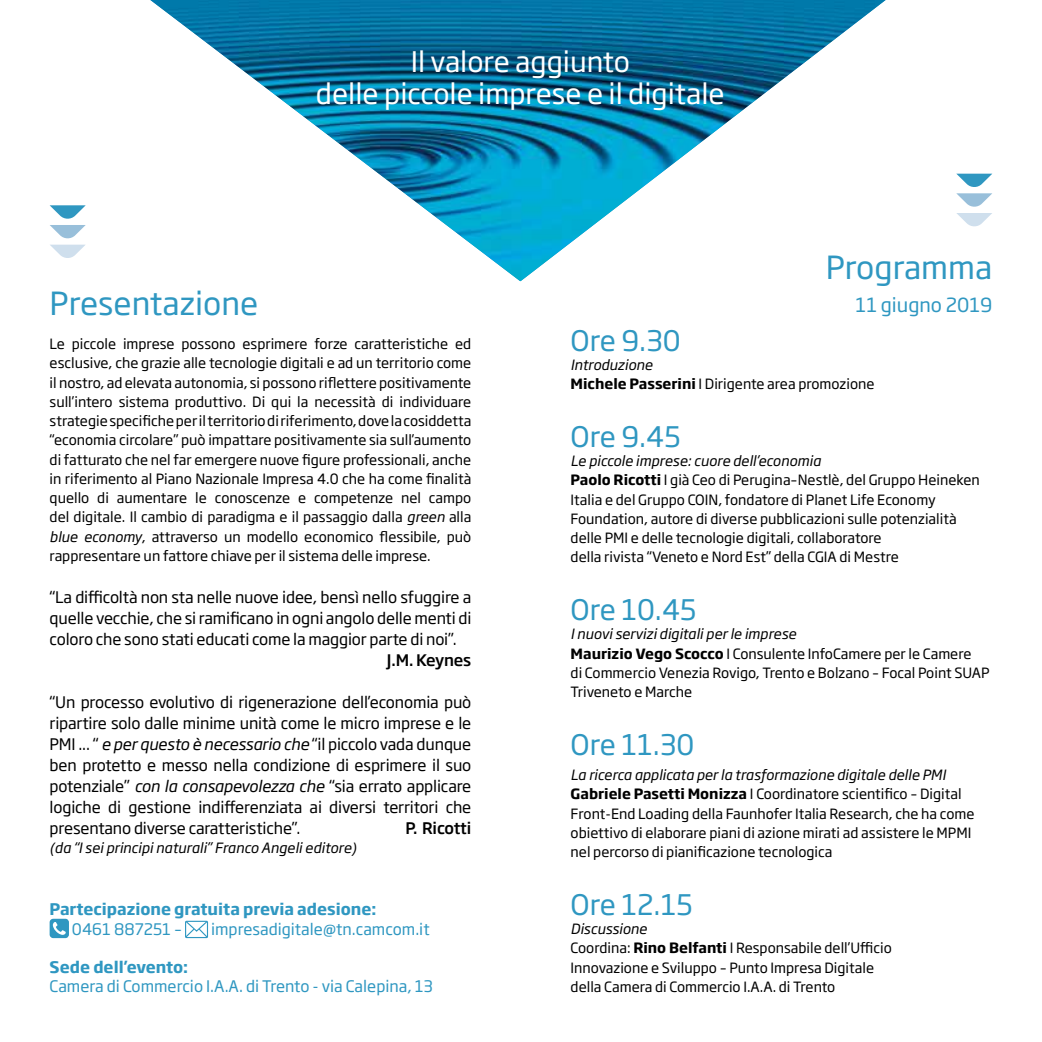
<style>
.page{position:relative;width:1042px;height:1042px;background:#fff}
.page>*{position:absolute;margin:0;border:0;box-sizing:border-box;transform-origin:0 0}
.t1{font:31.5px "Soho Gothic Pro";color:#2f97c1}
.t2{font:28px/32.9px "Soho Gothic Pro";color:#fff;text-align:center}
.t3{font:28px "Soho Gothic Pro";color:#2f97c1}
.t4{font:19.25px "Soho Gothic Pro";color:#2f97c1}
.t5{font:15.75px/21px "Soho Gothic Pro";letter-spacing:-.01em;color:#000;text-align:justify}
.t6{font:15.75px "Soho Gothic Pro";color:#2f97c1}
.t7{font:700 15.75px "Soho Gothic Pro";color:#2f97c1}
.t8{font:500 15.75px "Soho Gothic Pro";letter-spacing:-.01em;color:#000}
.t9{font:14px/19.2px "Soho Gothic Pro";color:#000}
.t10{font:italic 14px "Soho Gothic Pro";color:#000}
.s1{font-style:italic}
.s2{font-weight:700}
</style>
<div class="page">
<img style="left:150px;top:0;width:735px;height:281px">
<svg style="left:50px;top:205px;width:36px;height:34px"></svg>
<svg style="left:50px;top:245px;width:35px;height:13px"></svg>
<svg style="left:956px;top:174px;width:36px;height:53px"></svg>
<svg style="left:50px;top:919px;width:19px;height:19px"></svg>
<svg style="left:185px;top:920px;width:24px;height:18px"></svg>
<h2 class="t2" style="left:316px;top:43px;width:410px">Il valore aggiunto<br>delle piccole imprese e il digitale</h2>
<h1 class="t1" style="left:50px;top:279px;width:210px">Presentazione</h1>
<p class="t9" style="left:50px;top:333px;width:423px;text-align:justify">Le piccole imprese possono esprimere forze caratteristiche ed esclusive, che grazie alle tecnologie digitali e ad un territorio come il nostro, ad elevata autonomia, si possono riflettere positivamente sull’intero sistema produttivo. Di qui la necessità di individuare strategie specifiche per il territorio di riferimento, dove la cosiddetta “economia circolare” può impattare positivamente sia sull’aumento di fatturato che nel far emergere nuove figure professionali, anche in riferimento al Piano Nazionale Impresa 4.0 che ha come finalità quello di aumentare le conoscenze e competenze nel campo del digitale. Il cambio di paradigma e il passaggio dalla <span class="s1">green</span> alla <span class="s1">blue economy</span>, attraverso un modello economico flessibile, può rappresentare un fattore chiave per il sistema delle imprese.</p>
<p class="t5" style="left:50px;top:586px;width:423px">“La difficoltà non sta nelle nuove idee, bensì nello sfuggire a quelle vecchie, che si ramificano in ogni angolo delle menti di coloro che sono stati educati come la maggior parte di noi”.</p>
<p class="t8" style="left:387px;top:647px;width:86px">J.M. Keynes</p>
<p class="t5" style="left:50px;top:691px;width:423px">“Un processo evolutivo di rigenerazione dell’economia può ripartire solo dalle minime unità come le micro imprese e le PMI ... “ <span class="s1">e per questo è necessario che</span> “il piccolo vada dunque ben protetto e messo nella condizione di esprimere il suo potenziale” <span class="s1">con la consapevolezza che</span> “sia errato applicare logiche di gestione indifferenziata ai diversi territori che presentano diverse caratteristiche”.</p>
<p class="t8" style="left:405px;top:815px;width:67px">P. Ricotti</p>
<p class="t10" style="left:50px;top:837px;width:308px">(da “I sei principi naturali” Franco Angeli editore)</p>
<p class="t7" style="left:50px;top:897px;width:328px">Partecipazione gratuita previa adesione:</p>
<p class="t6" style="left:72px;top:916px;width:112px">0461 887251 –</p>
<p class="t6" style="left:211px;top:916px;width:220px">impresadigitale@tn.camcom.it</p>
<p class="t7" style="left:50px;top:955px;width:140px">Sede dell’evento:</p>
<p class="t6" style="left:50px;top:974px;width:385px">Camera di Commercio I.A.A. di Trento - via Calepina, 13</p>
<h1 class="t1" style="left:826px;top:243px;width:168px">Programma</h1>
<h3 class="t4" style="left:855px;top:290px;width:138px">11 giugno 2019</h3>
<h2 class="t3" style="left:570px;top:318px;width:112px">Ore 9.30</h2>
<p class="t9" style="left:570px;top:354px;width:305px"><span class="s1">Introduzione<br></span><span class="s2">Michele Passerini</span> I Dirigente area promozione</p>
<h2 class="t3" style="left:570px;top:415px;width:112px">Ore 9.45</h2>
<p class="t9" style="left:570px;top:450px;width:411px"><span class="s1">Le piccole imprese: cuore dell’economia<br></span><span class="s2">Paolo Ricotti</span> I già Ceo di Perugina–Nestlè, del Gruppo Heineken Italia e del Gruppo COIN, fondatore di Planet Life Economy Foundation, autore di diverse pubblicazioni sulle potenzialità delle PMI e delle tecnologie digitali, collaboratore<br>della rivista “Veneto e Nord Est” della CGIA di Mestre</p>
<h2 class="t3" style="left:570px;top:588px;width:128px">Ore 10.45</h2>
<p class="t9" style="left:570px;top:624px;width:420px"><span class="s1">I nuovi servizi digitali per le imprese<br></span><span class="s2">Maurizio Vego Scocco</span> I Consulente InfoCamere per le Camere<br>di Commercio Venezia Rovigo, Trento e Bolzano – Focal Point SUAP Triveneto e Marche</p>
<h2 class="t3" style="left:570px;top:723px;width:125px">Ore 11.30</h2>
<p class="t9" style="left:570px;top:764px;width:405px"><span class="s1">La ricerca applicata per la trasformazione digitale delle PMI </span><span class="s2">Gabriele Pasetti Monizza</span> I Coordinatore scientifico – Digital Front-End Loading della Faunhofer Italia Research, che ha come obiettivo di elaborare piani di azione mirati ad assistere le MPMI nel percorso di pianificazione tecnologica</p>
<h2 class="t3" style="left:570px;top:883px;width:124px">Ore 12.15</h2>
<p class="t9" style="left:570px;top:918px;width:323px"><span class="s1">Discussione<br></span>Coordina: <span class="s2">Rino Belfanti</span> I Responsabile dell’Ufficio Innovazione e Sviluppo – Punto Impresa Digitale della Camera di Commercio I.A.A. di Trento</p>
</div>
